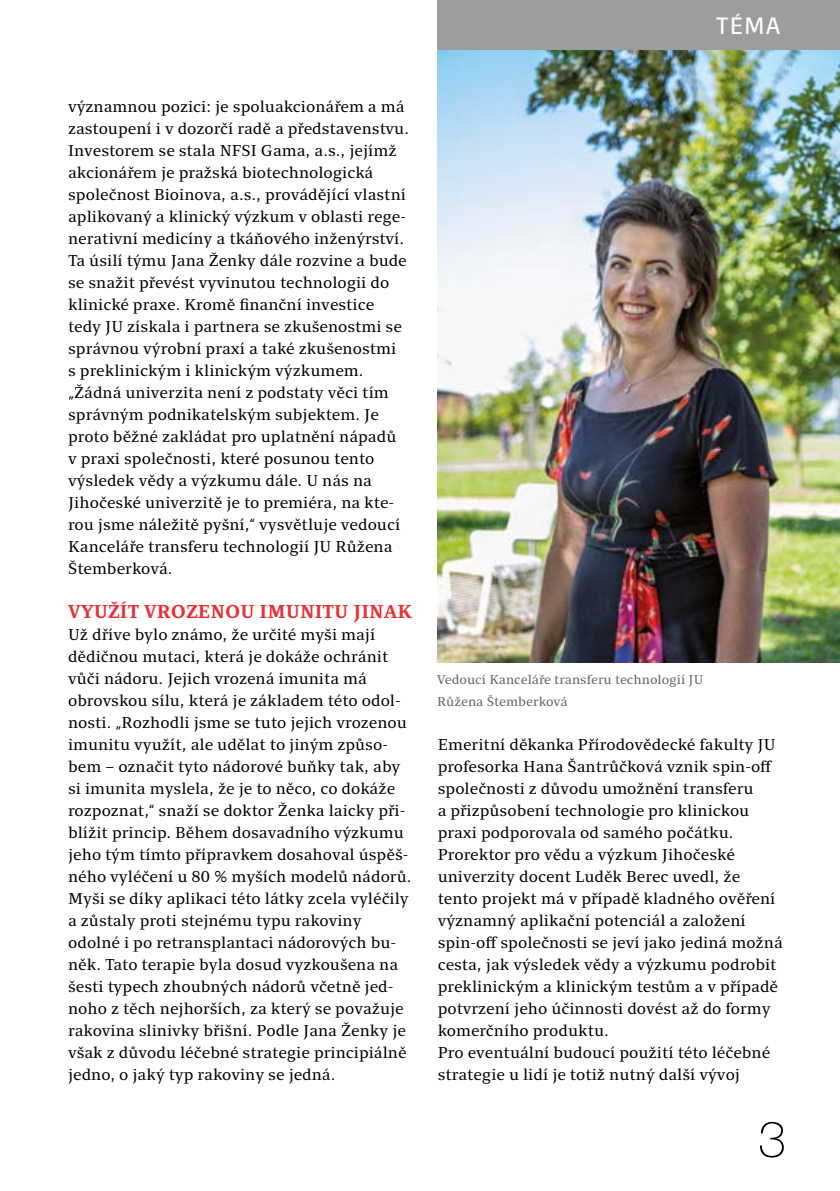
<style>
.page{position:relative;width:840px;height:1191px;background:#fff}
.page>*{position:absolute;margin:0;border:0;box-sizing:border-box;transform-origin:0 0}
.t1{font:100 50px "Helvetica Neue LT Pro";color:#000}
.t2{font:24px "Clara Sans";color:#fff}
.t3{font:700 19px "Clara Serif";color:#e73137}
.t4{font:16px/22px "Clara Serif";color:#000}
.t5{font:13px/22px "Clara Serif";color:#646363}
</style>
<div class="page">
<div style="left:437px;top:0;width:402px;height:51px;background:#9d9d9c"></div>
<img style="left:437px;top:51px;width:402px;height:611px">
<h2 class="t2" style="left:715px;top:13px;width:66px">TÉMA</h2>
<p class="t4" style="left:68px;top:96px;width:342px">významnou pozici: je spoluakcionářem a má zastoupení i v dozorčí radě a představenstvu.<br>Investorem se stala NFSI Gama, a.s., jejímž akcionářem je pražská biotechnologická společnost Bioinova, a.s., provádějící vlastní aplikovaný a klinický výzkum v oblasti rege&shy;nerativní medicíny a tkáňového inženýrství.<br>Ta úsilí týmu Jana Ženky dále rozvine a bude se snažit převést vyvinutou technologii do klinické praxe. Kromě finanční investice tedy JU získala i partnera se zkušenostmi se správnou výrobní praxí a také zkušenostmi<br>s preklinickým i klinickým výzkumem. „Žádná univerzita není z podstaty věci tím správným podnikatelským subjektem. Je proto běžné zakládat pro uplatnění nápadů v praxi společnosti, které posunou tento výsledek vědy a výzkumu dále. U nás na Jihočeské univerzitě je to premiéra, na kte&shy;rou jsme náležitě pyšní,“ vysvětluje vedoucí Kanceláře transferu technologií JU Růžena Štemberková.</p>
<p class="t3" style="left:68px;top:601px;width:345px">VYUŽÍT VROZENOU IMUNITU JINAK</p>
<p class="t4" style="left:68px;top:624px;width:345px">Už dříve bylo známo, že určité myši mají dědičnou mutaci, která je dokáže ochránit vůči nádoru. Jejich vrozená imunita má obrovskou sílu, která je základem této odol&shy;nosti. „Rozhodli jsme se tuto jejich vrozenou imunitu využít, ale udělat to jiným způso&shy;bem – označit tyto nádorové buňky tak, aby si imunita myslela, že je to něco, co dokáže rozpoznat,“ snaží se doktor Ženka laicky při&shy;blížit princip. Během dosavadního výzkumu jeho tým tímto přípravkem dosahoval úspěš&shy;ného vyléčení u 80 % myších modelů nádorů.<br>Myši se díky aplikaci této látky zcela vyléčily a zůstaly proti stejnému typu rakoviny odolné i po retransplantaci nádorových bu&shy;něk. Tato terapie byla dosud vyzkoušena na šesti typech zhoubných nádorů včetně jed&shy;noho z těch nejhorších, za který se považuje rakovina slinivky břišní. Podle Jana Ženky je však z důvodu léčebné strategie principiálně jedno, o jaký typ rakoviny se jedná.</p>
<p class="t5" style="left:437px;top:669px;width:267px">Vedoucí Kanceláře transferu technologií JU<br>Růžena Štemberková</p>
<p class="t4" style="left:437px;top:734px;width:346px">Emeritní děkanka Přírodovědecké fakulty JU profesorka Hana Šantrůčková vznik spin-off společnosti z důvodu umožnění transferu<br>a přizpůsobení technologie pro klinickou praxi podporovala od samého počátku.<br>Prorektor pro vědu a výzkum Jihočeské univerzity docent Luděk Berec uvedl, že tento projekt má v případě kladného ověření významný aplikační potenciál a založení spin-off společnosti se jeví jako jediná možná cesta, jak výsledek vědy a výzkumu podrobit preklinickým a klinickým testům a v případě potvrzení jeho účinnosti dovést až do formy komerčního produktu.<br>Pro eventuální budoucí použití této léčebné strategie u lidí je totiž nutný další vývoj</p>
<h1 class="t1" style="left:757px;top:1109px;width:29px">3</h1>
</div>
